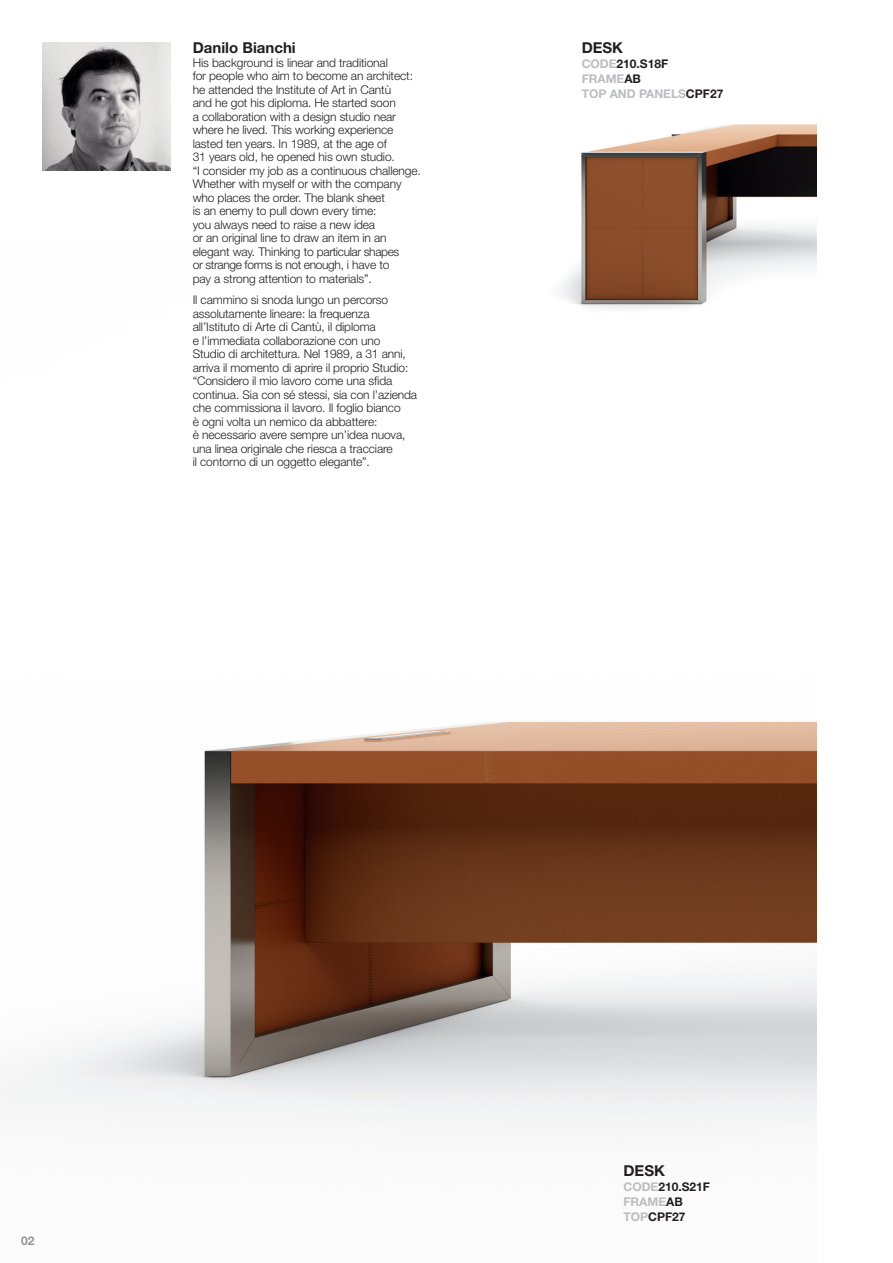
<style>
.page{position:relative;width:893px;height:1263px;background:#fff}
.page>*{position:absolute;margin:0;border:0;box-sizing:border-box;transform-origin:0 0}
.t1{font:700 15px "Helvetica Neue LT Std";color:#231f20}
.t2{font:300 12px/13.5px "Helvetica Neue LT Std";letter-spacing:-.01em;color:#231f20}
.t3{font:700 12px/15px "Helvetica Neue LT Std";color:#bcbdc0}
.t4{font:700 12px/15px "Helvetica Neue LT Std";color:#231f20}
.t5{font:700 12px "Helvetica Neue LT Std";color:#939598}
.s1{color:#231f20}
.s2{color:#bcbdc0}
</style>
<div class="page">
<img style="left:20px;top:721px;width:796px;height:403px">
<img style="left:559px;top:124px;width:257px;height:184px">
<img style="left:43px;top:43px;width:127px;height:127px">
<p class="t1" style="left:193px;top:39px;width:105px">Danilo Bianchi</p>
<p class="t2" style="left:193px;top:55px;width:230px">His background is linear and traditional<br>for people who aim to become an architect: he attended the Institute of Art in Cantù<br>and he got his diploma. He started soon<br>a collaboration with a design studio near where he lived. This working experience lasted ten years. In 1989, at the age of<br>31 years old, he opened his own studio.<br>“I consider my job as a continuous challenge.<br>Whether with myself or with the company who places the order. The blank sheet<br>is an enemy to pull down every time:<br>you always need to raise a new idea<br>or an original line to draw an item in an elegant way. Thinking to particular shapes<br>or strange forms is not enough, i have to<br>pay a strong attention to materials”.</p>
<p class="t2" style="left:193px;top:293px;width:226px">Il cammino si snoda lungo un percorso assolutamente lineare: la frequenza all’Istituto di Arte di Cantù, il diploma<br>e l’immediata collaborazione con uno<br>Studio di architettura. Nel 1989, a 31 anni, arriva il momento di aprire il proprio Studio: “Considero il mio lavoro come una sfida continua. Sia con sé stessi, sia con l’azienda che commissiona il lavoro. Il foglio bianco<br>è ogni volta un nemico da abbattere:<br>è necessario avere sempre un’idea nuova, una linea originale che riesca a tracciare<br>il contorno di un oggetto elegante”.</p>
<p class="t1" style="left:582px;top:39px;width:43px">DESK</p>
<p class="t3" style="left:582px;top:56px;width:143px">CODE<span class="s1">210.S18F<br></span>FRAME<span class="s1">AB<br></span>TOP AND PANELS<span class="s1">CPF27</span></p>
<p class="t5" style="left:21px;top:1233px;width:15px">02</p>
<p class="t1" style="left:623px;top:1161px;width:43px">DESK</p>
<p class="t4" style="left:623px;top:1178px;width:88px"><span class="s2">CODE</span>210.S21F<br><span class="s2">FRAME</span>AB<br><span class="s2">TOP</span>CPF27</p>
</div>
